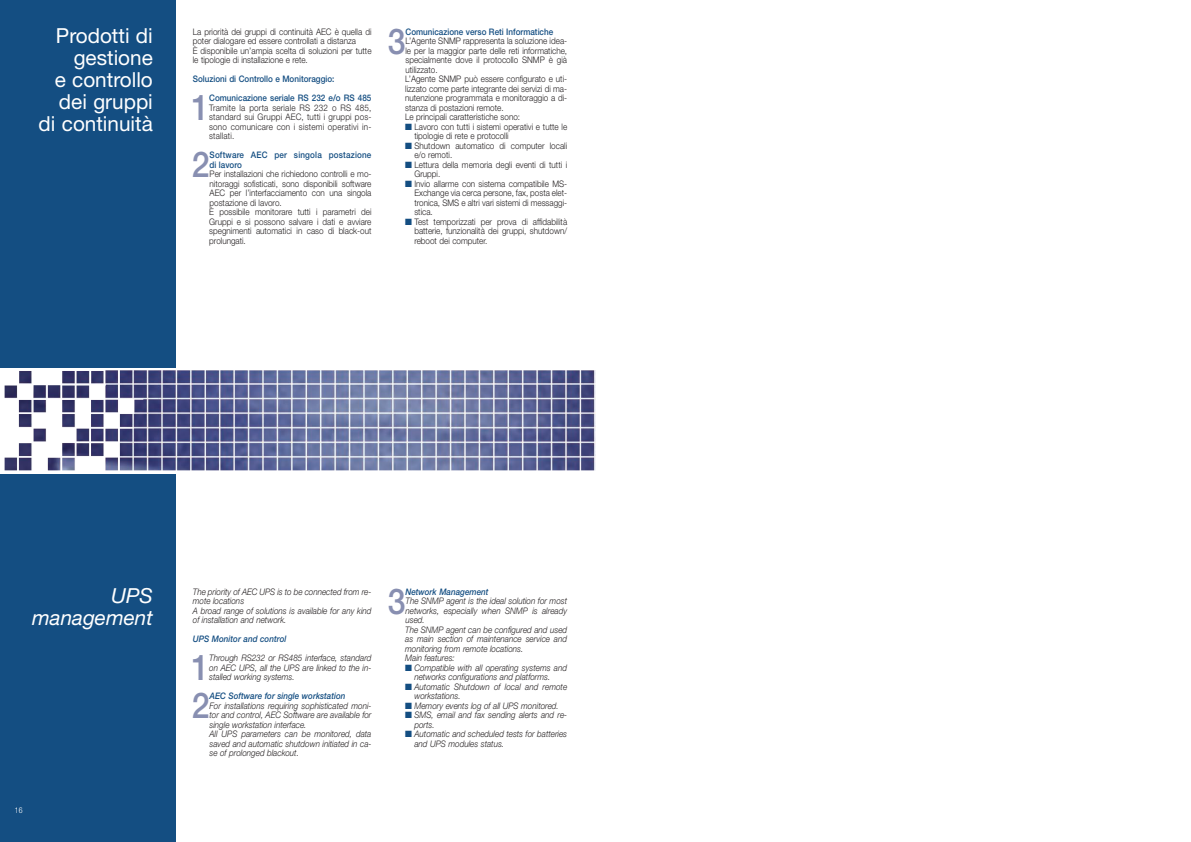
<style>
.page{position:relative;width:1191px;height:842px;background:#fff}
.page>*{position:absolute;margin:0;border:0;box-sizing:border-box;transform-origin:0 0}
.t1{font:500 35.6px "Helvetica Neue";color:#888fb1;scale:.9 1}
.t2{font:20.7px/22px "Helvetica Neue";color:#fff;text-align:right}
.t3{font:italic 20.7px/22px "Helvetica Neue";color:#fff;text-align:right}
.t4{font:300 9px/9.5px "Helvetica Neue";color:#231f20;scale:.9 1}
.t5{font:italic 300 9px/9.5px "Helvetica Neue";color:#231f20;scale:.9 1}
.t6{font:500 9px "Helvetica Neue";color:#144e82;scale:.9 1}
.t7{font:italic 500 9px "Helvetica Neue";color:#144e82;scale:.9 1}
.t8{font:500 9px/9.5px "Helvetica Neue";letter-spacing:.02em;color:#144e82;scale:.9 1}
.t9{font:300 condensed 8px "Helvetica Neue";color:#fff}
.s1{color:#144e82}
</style>
<div class="page">
<img style="left:5px;top:370px;width:590px;height:100px">
<div style="left:0;top:0;width:176px;height:368px;background:#144e82"></div>
<div style="left:0;top:474px;width:176px;height:368px;background:#144e82"></div>
<h2 class="t2" style="left:39px;top:27px;width:116px">Prodotti di gestione<br>e controllo dei gruppi di continuità</h2>
<p class="t4" style="left:193px;top:28px;width:200px">La priorità dei gruppi di continuità AEC è quella di poter dialogare ed essere controllati a distanza<br>È disponibile un’ampia scelta di soluzioni per tutte le tipologie di installazione e rete.</p>
<p class="t6" style="left:193px;top:76px;width:159px">Soluzioni di Controllo e Monitoraggio:</p>
<h1 class="t1" style="left:191px;top:95px;width:21px">1</h1>
<p class="t6" style="left:209px;top:95px;width:182px">Comunicazione seriale RS 232 e/o RS 485</p>
<p class="t4" style="left:209px;top:104px;width:182px;text-align:justify">Tramite la porta seriale RS 232 o RS 485, standard sui Gruppi AEC, tutti i gruppi pos&shy;sono comunicare con i sistemi operativi in&shy;stallati.</p>
<h1 class="t1" style="left:192px;top:152px;width:21px">2</h1>
<p class="t8" style="left:210px;top:151px;width:181px">Software AEC per singola postazione di lavoro</p>
<p class="t4" style="left:209px;top:170px;width:182px">Per installazioni che richiedono controlli e mo&shy;nitoraggi sofisticati, sono disponibili software AEC per l’interfacciamento con una singola postazione di lavoro.<br>È possibile monitorare tutti i parametri dei Gruppi e si possono salvare i dati e avviare spegnimenti automatici in caso di black-out prolungati.</p>
<h1 class="t1" style="left:388px;top:28px;width:21px">3</h1>
<p class="t6" style="left:405px;top:28px;width:166px">Comunicazione verso Reti Informatiche</p>
<p class="t4" style="left:405px;top:37px;width:181px">L’Agente SNMP rappresenta la soluzione idea&shy;le per la maggior parte delle reti informatiche, specialmente dove il protocollo SNMP è già utilizzato.<br>L’Agente SNMP può essere configurato e uti&shy;lizzato come parte integrante dei servizi di ma&shy;nutenzione programmata e monitoraggio a di&shy;stanza di postazioni remote.<br>Le principali caratteristiche sono:</p>
<p class="t4" style="left:414px;top:123px;width:171px;text-indent:-9px"><span class="s1">■</span> Lavoro con tutti i sistemi operativi e tutte le tipologie di rete e protocolli</p>
<p class="t4" style="left:414px;top:142px;width:171px;text-indent:-9px"><span class="s1">■</span> Shutdown automatico di computer locali e/o remoti.</p>
<p class="t4" style="left:414px;top:161px;width:171px;text-indent:-9px"><span class="s1">■</span> Lettura della memoria degli eventi di tutti i<br>Gruppi.</p>
<p class="t4" style="left:414px;top:180px;width:171px;text-align:justify;text-indent:-9px"><span class="s1">■</span> Invio allarme con sistema compatibile MS-Exchange via cerca persone, fax, posta elet&shy;tronica, SMS e altri vari sistemi di messaggi&shy;stica.</p>
<p class="t4" style="left:414px;top:218px;width:171px;text-align:justify;text-indent:-9px"><span class="s1">■</span> Test temporizzati per prova di affidabilità batterie, funzionalità dei gruppi, shutdown/ reboot dei computer.</p>
<h2 class="t3" style="left:32px;top:587px;width:122px">UPS management</h2>
<p class="t9" style="left:15px;top:808px;width:9px">16</p>
<p class="t5" style="left:193px;top:588px;width:200px">The priority of AEC UPS is to be connected from re&shy;mote locations<br>A broad range of solutions is available for any kind of installation and network.</p>
<p class="t7" style="left:193px;top:636px;width:106px">UPS Monitor and control</p>
<h1 class="t1" style="left:191px;top:655px;width:21px">1</h1>
<p class="t5" style="left:209px;top:654px;width:182px;text-align:justify">Through RS232 or RS485 interface, standard on AEC UPS, all the UPS are linked to the in&shy;stalled working systems.</p>
<h1 class="t1" style="left:192px;top:693px;width:21px">2</h1>
<p class="t7" style="left:210px;top:693px;width:153px">AEC Software for single workstation</p>
<p class="t5" style="left:209px;top:702px;width:181px">For installations requiring sophisticated moni&shy;tor and control, AEC Software are available for single workstation interface.<br>All UPS parameters can be monitored, data saved and automatic shutdown initiated in ca&shy;se of prolonged blackout.</p>
<h1 class="t1" style="left:388px;top:588px;width:21px">3</h1>
<p class="t7" style="left:405px;top:588px;width:94px">Network Management</p>
<p class="t5" style="left:405px;top:597px;width:181px">The SNMP agent is the ideal solution for most networks, especially when SNMP is already used.<br>The SNMP agent can be configured and used as main section of maintenance service and monitoring from remote locations.<br>Main features:</p>
<p class="t5" style="left:414px;top:664px;width:171px;text-indent:-9px"><span class="s1">■</span> Compatible with all operating systems and networks configurations and platforms.</p>
<p class="t5" style="left:414px;top:683px;width:171px;text-indent:-9px"><span class="s1">■</span> Automatic Shutdown of local and remote workstations.</p>
<p class="t5" style="left:405px;top:702px;width:172px"><span class="s1">■</span> Memory events log of all UPS monitored.</p>
<p class="t5" style="left:414px;top:711px;width:171px;text-indent:-9px"><span class="s1">■</span> SMS, email and fax sending alerts and re&shy;ports.</p>
<p class="t5" style="left:414px;top:730px;width:171px;text-indent:-9px"><span class="s1">■</span> Automatic and scheduled tests for batteries and UPS modules status.</p>
</div>
